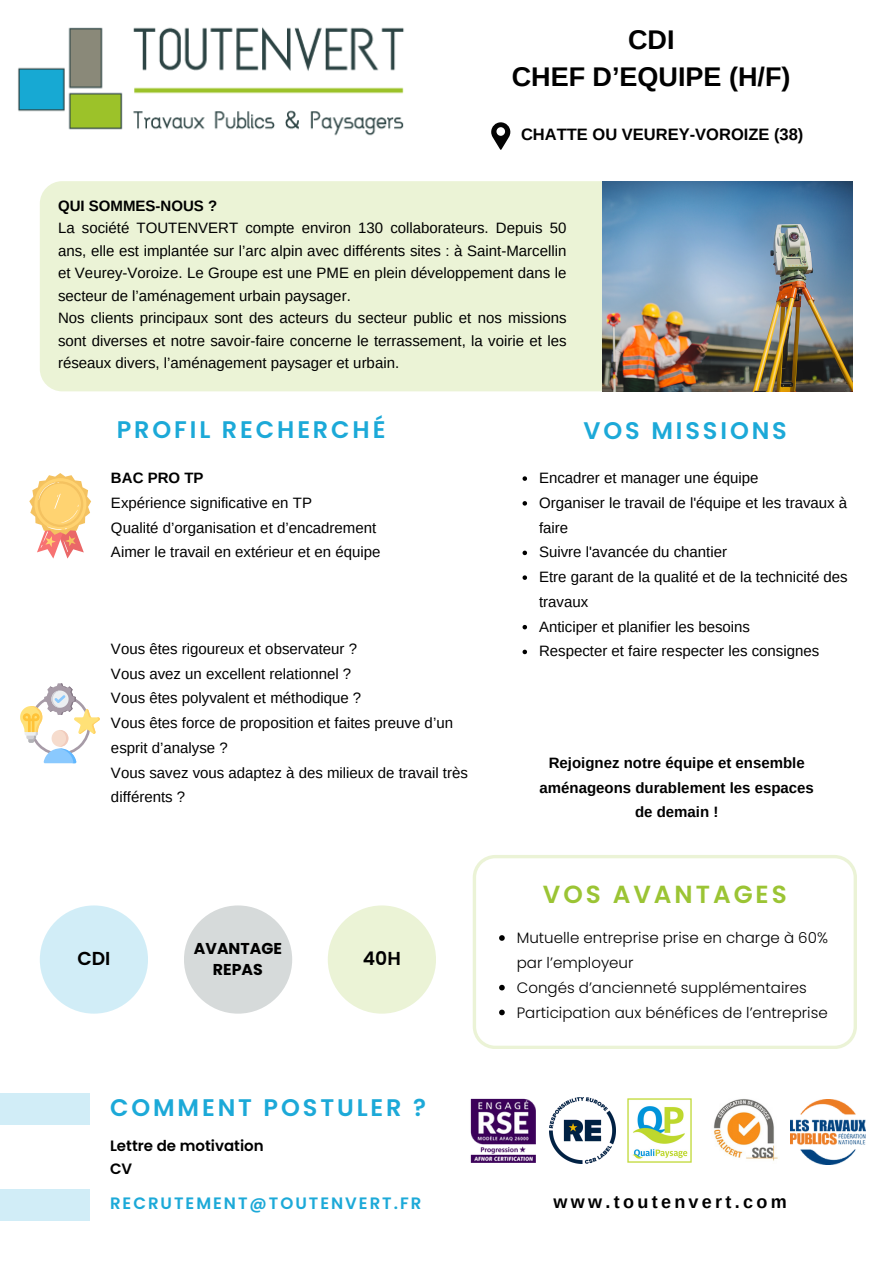
<style>
.page{position:relative;width:894px;height:1264px;background:#fff}
.page>*{position:absolute;margin:0;border:0;box-sizing:border-box;transform-origin:0 0}
.t1{font:700 27px/37.2px "Arimo";color:#000;text-align:center}
.t2{font:600 24.75px "Poppins";letter-spacing:.12em;color:#9bc434}
.t3{font:600 24px "Poppins";letter-spacing:.12em;color:#1ca9d8}
.t4{font:600 18.75px "Poppins";color:#000}
.t5{font:700 18px "Arimo";letter-spacing:.185em;color:#000}
.t6{font:700 16.5px "Arimo";color:#000}
.t7{font:600 16.5px "Poppins";letter-spacing:.12em;color:#1ca9d8}
.t8{font:700 15.75px/21.3px "Poppins";color:#000;text-align:center}
.t9{font:15px/22.5px "Arimo";color:#000}
.t10{font:300 15px/24.8px "Poppins";color:#000}
.t11{font:700 15px/24.8px "Arimo";color:#000;text-align:center}
.t12{font:600 15px "Poppins";color:#000}
</style>
<div class="page">
<div style="left:40px;top:181px;width:588px;height:210px;background:#ebf3d6;border-radius:22px"></div>
<img style="left:602px;top:181px;width:249px;height:210px">
<img style="left:18px;top:27px;width:386px;height:109px">
<div style="left:0;top:1093px;width:89px;height:32px;background:#d1edf7"></div>
<div style="left:0;top:1188px;width:89px;height:32px;background:#d1edf7"></div>
<svg style="left:472px;top:855px;width:384px;height:193px"></svg>
<div style="left:40px;top:905px;width:108px;height:108px;background:#d1edf7;border-radius:50%"></div>
<div style="left:184px;top:905px;width:108px;height:108px;background:#d6dada;border-radius:50%"></div>
<div style="left:328px;top:905px;width:108px;height:108px;background:#ebf3d6;border-radius:50%"></div>
<svg style="left:29px;top:473px;width:62px;height:85px"></svg>
<svg style="left:20px;top:683px;width:80px;height:80px"></svg>
<img style="left:627px;top:1098px;width:64px;height:64px">
<img style="left:713px;top:1099px;width:65px;height:62px">
<img style="left:470px;top:1098px;width:66px;height:65px">
<img style="left:549px;top:1097px;width:66px;height:66px">
<img style="left:790px;top:1099px;width:75px;height:65px">
<svg style="left:491px;top:122px;width:19px;height:28px"></svg>
<svg style="left:499px;top:935px;width:5px;height:5px"></svg>
<svg style="left:499px;top:984px;width:5px;height:6px"></svg>
<svg style="left:499px;top:1009px;width:5px;height:6px"></svg>
<svg style="left:522px;top:476px;width:5px;height:5px"></svg>
<svg style="left:522px;top:501px;width:5px;height:4px"></svg>
<svg style="left:522px;top:550px;width:5px;height:5px"></svg>
<svg style="left:522px;top:575px;width:5px;height:5px"></svg>
<svg style="left:522px;top:625px;width:5px;height:4px"></svg>
<svg style="left:522px;top:649px;width:5px;height:5px"></svg>
<p class="t1" style="left:511px;top:21px;width:280px">CDI<br>CHEF D’EQUIPE (H/F)</p>
<p class="t6" style="left:521px;top:125px;width:284px">CHATTE OU VEUREY-VOROIZE (38)</p>
<h2 class="t11" style="left:58px;top:193px;width:161px">QUI SOMMES-NOUS ?</h2>
<p class="t9" style="left:58px;top:217px;width:510px;text-align:justify">La société TOUTENVERT compte environ 130 collaborateurs. Depuis 50 ans, elle est implantée sur l’arc alpin avec différents sites : à Saint-Marcellin et Veurey-Voroize. Le Groupe est une PME en plein développement dans le secteur de l’aménagement urbain paysager.</p>
<p class="t9" style="left:58px;top:307px;width:510px;text-align:justify">Nos clients principaux sont des acteurs du secteur public et nos missions sont diverses et notre savoir-faire concerne le terrassement, la voirie et les réseaux divers, l’aménagement paysager et urbain.</p>
<h2 class="t3" style="left:117px;top:413px;width:270px">PROFIL RECHERCHÉ</h2>
<p class="t3" style="left:583px;top:414px;width:205px">VOS MISSIONS</p>
<p class="t11" style="left:111px;top:465px;width:94px">BAC PRO TP</p>
<p class="t9" style="left:111px;top:491px;width:202px">Expérience significative en TP</p>
<p class="t9" style="left:111px;top:516px;width:267px">Qualité d’organisation et d’encadrement</p>
<h6 class="t9" style="left:111px;top:541px;width:271px">Aimer le travail en extérieur et en équipe</h6>
<h1 class="t9" style="left:111px;top:637px;width:247px">Vous êtes rigoureux et observateur ?</h1>
<p class="t9" style="left:111px;top:662px;width:242px">Vous avez un excellent relationnel ?</p>
<p class="t9" style="left:111px;top:686px;width:252px">Vous êtes polyvalent et méthodique ?</p>
<p class="t9" style="left:111px;top:710px;width:343px;line-height:24.8px">Vous êtes force de proposition et faites preuve d’un esprit d’analyse ?</p>
<h5 class="t9" style="left:111px;top:760px;width:358px;line-height:24.8px">Vous savez vous adaptez à des milieux de travail très différents ?</h5>
<p class="t4" style="left:77px;top:945px;width:35px">CDI</p>
<p class="t8" style="left:194px;top:937px;width:89px">AVANTAGE<br>REPAS</p>
<p class="t4" style="left:363px;top:945px;width:39px">40H</p>
<p class="t3" style="left:110px;top:1090px;width:317px">COMMENT POSTULER ?</p>
<p class="t12" style="left:110px;top:1135px;width:155px">Lettre de motivation</p>
<p class="t12" style="left:110px;top:1157px;width:24px">CV</p>
<p class="t7" style="left:110px;top:1191px;width:312px">RECRUTEMENT@TOUTENVERT.FR</p>
<h3 class="t9" style="left:539px;top:466px;width:221px">Encadrer et manager une équipe</h3>
<h3 class="t9" style="left:539px;top:490px;width:309px;line-height:24.8px">Organiser le travail de l'équipe et les travaux à faire</h3>
<h2 class="t9" style="left:539px;top:541px;width:189px">Suivre l'avancée du chantier</h2>
<h6 class="t9" style="left:539px;top:564px;width:310px;line-height:24.8px">Etre garant de la qualité et de la technicité des travaux</h6>
<h5 class="t9" style="left:539px;top:615px;width:212px">Anticiper et planifier les besoins</h5>
<h5 class="t9" style="left:539px;top:640px;width:282px">Respecter et faire respecter les consignes</h5>
<p class="t11" style="left:539px;top:750px;width:276px">Rejoignez notre équipe et ensemble aménageons durablement les espaces de demain !</p>
<p class="t2" style="left:542px;top:877px;width:245px">VOS AVANTAGES</p>
<p class="t10" style="left:516px;top:925px;width:312px">Mutuelle entreprise prise en charge à 60% par l’employeur</p>
<p class="t10" style="left:516px;top:975px;width:291px">Congés d’ancienneté supplémentaires</p>
<p class="t10" style="left:516px;top:999px;width:312px">Participation aux bénéfices de l’entreprise</p>
<p class="t5" style="left:553px;top:1191px;width:235px">www.toutenvert.com</p>
</div>
